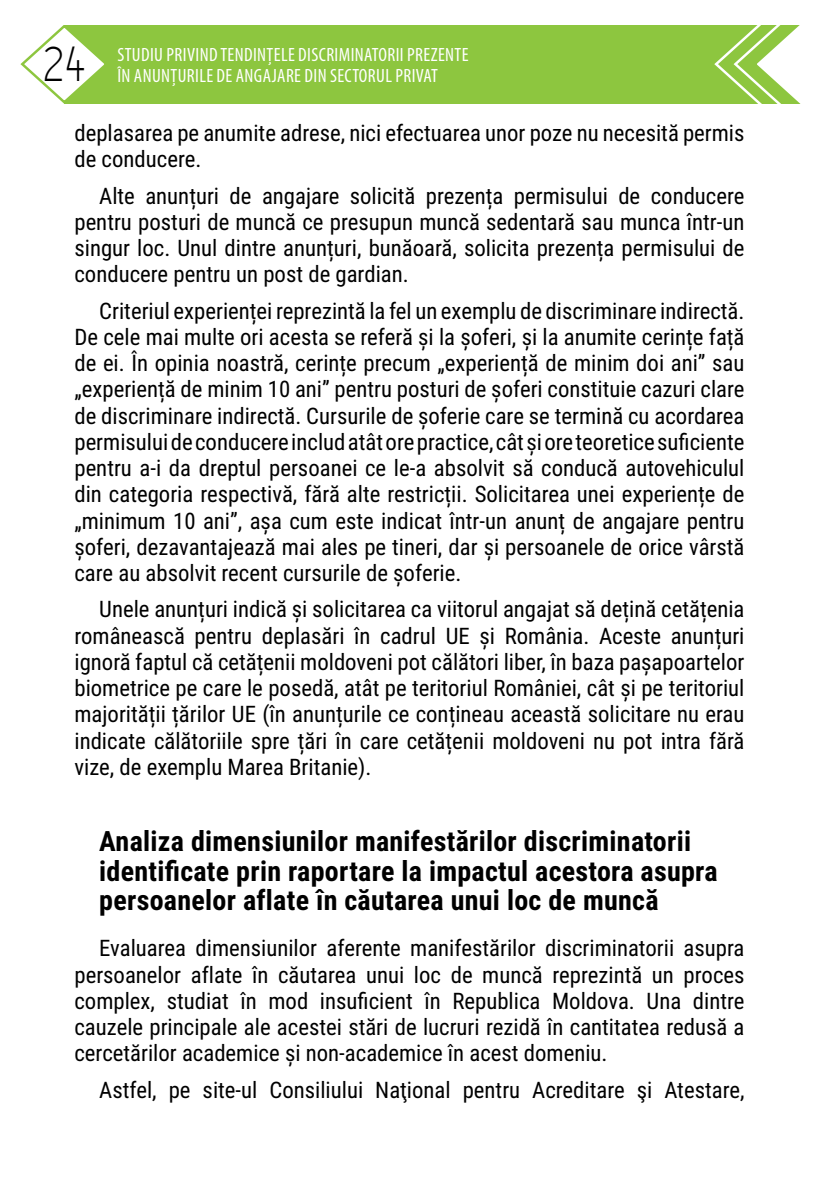
<style>
.page{position:relative;width:819px;height:1191px;background:#fff}
.page>*{position:absolute;margin:0;border:0;box-sizing:border-box;transform-origin:0 0}
.t1{font:49px "Capsuula";color:#000}
.t2{font:700 28px/29.8px "Roboto Condensed";letter-spacing:.01em;color:#000}
.t3{font:22.75px/26.2px "Roboto Condensed";color:#000;text-align:justify}
.t4{font:condensed 19.25px/21.2px "Myriad Pro";letter-spacing:.02em;color:#fff}
</style>
<div class="page">
<div style="left:64px;top:24px;width:755px;height:80px;background:#8dc63f"></div>
<svg style="left:20px;top:24px;width:90px;height:80px"></svg>
<svg style="left:712px;top:24px;width:107px;height:80px"></svg>
<h1 class="t1" style="left:43px;top:36px;width:45px">24</h1>
<p class="t4" style="left:117px;top:44px;width:353px">STUDIU PRIVIND TENDINȚELE DISCRIMINATORII PREZENTE<br>ÎN ANUNȚURILE DE ANGAJARE DIN SECTORUL PRIVAT</p>
<p class="t3" style="left:74px;top:119px;width:671px">deplasarea pe anumite adrese, nici efectuarea unor poze nu necesită permis de conducere.</p>
<p class="t3" style="left:74px;top:181px;width:671px;text-indent:25px">Alte anunțuri de angajare solicită prezența permisului de conducere pentru posturi de muncă ce presupun muncă sedentară sau munca într-un singur loc. Unul dintre anunțuri, bunăoară, solicita prezența permisului de conducere pentru un post de gardian.</p>
<p class="t3" style="left:74px;top:296px;width:671px;text-indent:25px">Criteriul experienței reprezintă la fel un exemplu de discriminare indirectă.<br>De cele mai multe ori acesta se referă și la șoferi, și la anumite cerințe față de ei. În opinia noastră, cerințe precum „experiență de minim doi ani” sau „experiență de minim 10 ani” pentru posturi de șoferi constituie cazuri clare de discriminare indirectă. Cursurile de șoferie care se termină cu acordarea permisului de conducere includ atât ore practice, cât și ore teoretice suficiente pentru a-i da dreptul persoanei ce le-a absolvit să conducă autovehiculul din categoria respectivă, fără alte restricții. Solicitarea unei experiențe de „minimum 10 ani”, așa cum este indicat într-un anunț de angajare pentru șoferi, dezavantajează mai ales pe tineri, dar și persoanele de orice vârstă care au absolvit recent cursurile de șoferie.</p>
<p class="t3" style="left:74px;top:595px;width:671px;text-indent:25px">Unele anunțuri indică și solicitarea ca viitorul angajat să dețină cetățenia românească pentru deplasări în cadrul UE și România. Aceste anunțuri ignoră faptul că cetățenii moldoveni pot călători liber, în baza pașapoartelor biometrice pe care le posedă, atât pe teritoriul României, cât și pe teritoriul majorității țărilor UE (în anunțurile ce conțineau această solicitare nu erau indicate călătoriile spre țări în care cetățenii moldoveni nu pot intra fără vize, de exemplu Marea Britanie).</p>
<p class="t2" style="left:99px;top:825px;width:620px">Analiza dimensiunilor manifestărilor discriminatorii identificate prin raportare la impactul acestora asupra persoanelor aflate în căutarea unui loc de muncă</p>
<p class="t3" style="left:74px;top:934px;width:671px;text-indent:25px">Evaluarea dimensiunilor aferente manifestărilor discriminatorii asupra persoanelor aflate în căutarea unui loc de muncă reprezintă un proces complex, studiat în mod insuficient în Republica Moldova. Una dintre cauzele principale ale acestei stări de lucruri rezidă în cantitatea redusă a cercetărilor academice și non-academice în acest domeniu.</p>
<p class="t3" style="left:99px;top:1075px;width:646px">Astfel, pe site-ul Consiliului Naţional pentru Acreditare şi Atestare,</p>
</div>
